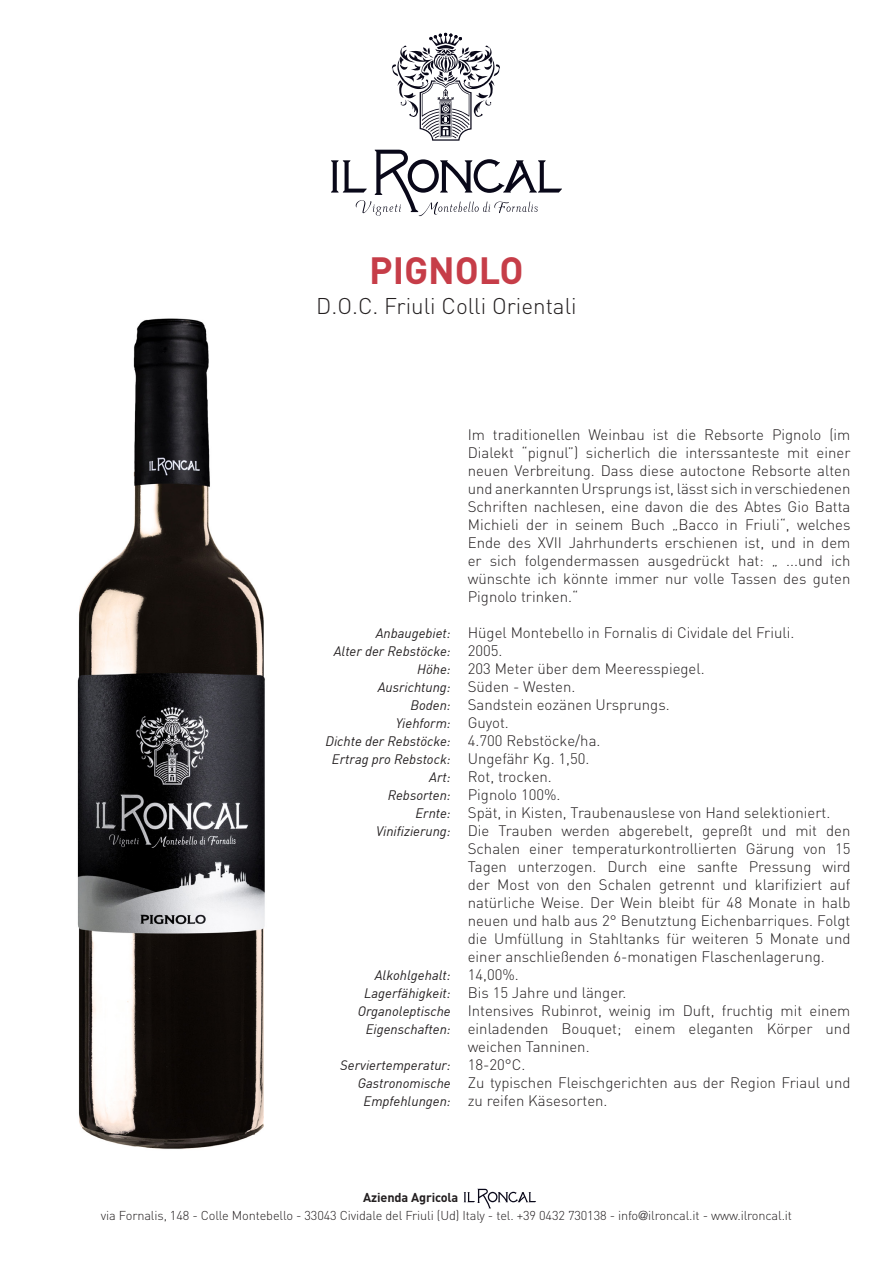
<style>
.page{position:relative;width:893px;height:1263px;background:#fff}
.page>*{position:absolute;margin:0;border:0;box-sizing:border-box;transform-origin:0 0}
.t1{font:700 37.5px "DIN Pro";color:#c63d48}
.t2{font:300 22.5px "DIN Pro";color:#231f20}
.t3{font:300 15px/18px "DIN Pro";color:#231f20;text-align:justify}
.t4{font:italic 13.5px "DIN";color:#231f20}
.t5{font:300 12.75px/18px "DIN Pro";letter-spacing:-.01em;color:#231f20;text-align:center}
.s1{font-weight:700}
.s2{font-weight:700;color:#fff}
.s3{font-family:"Helvetica Neue LT Std"}
</style>
<div class="page">
<svg style="left:331px;top:150px;width:231px;height:66px"></svg>
<svg style="left:391px;top:33px;width:109px;height:108px"></svg>
<svg style="left:464px;top:1189px;width:72px;height:19px"></svg>
<img style="left:77px;top:318px;width:188px;height:831px">
<p class="t1" style="left:369px;top:245px;width:156px">PIGNOLO</p>
<p class="t2" style="left:316px;top:290px;width:262px">D.O.C. Friuli Colli Orientali</p>
<p class="t4" style="left:376px;top:624px;width:77px">Anbaugebiet:</p>
<p class="t4" style="left:334px;top:642px;width:119px">Alter der Rebstöcke:</p>
<p class="t4" style="left:417px;top:660px;width:35px">Höhe:</p>
<p class="t4" style="left:378px;top:678px;width:75px">Ausrichtung:</p>
<p class="t4" style="left:410px;top:696px;width:42px">Boden:</p>
<p class="t4" style="left:396px;top:714px;width:57px">Yiehform:</p>
<p class="t4" style="left:325px;top:732px;width:127px">Dichte der Rebstöcke:</p>
<p class="t4" style="left:332px;top:750px;width:120px">Ertrag pro Rebstock:</p>
<p class="t4" style="left:429px;top:768px;width:23px">Art:</p>
<p class="t4" style="left:388px;top:786px;width:65px">Rebsorten:</p>
<p class="t4" style="left:416px;top:804px;width:37px">Ernte:</p>
<p class="t4" style="left:376px;top:822px;width:76px">Vinifizierung:</p>
<p class="t4" style="left:375px;top:966px;width:77px">Alkohlgehalt:</p>
<p class="t4" style="left:364px;top:984px;width:88px">Lagerfähigkeit:</p>
<p class="t4" style="left:358px;top:1002px;width:94px">Organoleptische</p>
<p class="t4" style="left:366px;top:1020px;width:86px">Eigenschaften:</p>
<p class="t4" style="left:340px;top:1056px;width:112px">Serviertemperatur:</p>
<p class="t4" style="left:358px;top:1074px;width:94px">Gastronomische</p>
<p class="t4" style="left:364px;top:1092px;width:89px">Empfehlungen:</p>
<p class="t3" style="left:468px;top:424px;width:384px">Im traditionellen Weinbau ist die Rebsorte Pignolo (im Dialekt “pignul”) sicherlich die interssanteste mit einer neuen Verbreitung. Dass diese autoctone Rebsorte alten und anerkannten Ursprungs ist, lässt sich in verschiedenen Schriften nachlesen, eine davon die des Abtes Gio Batta Michieli der in seinem Buch „Bacco in Friuli“, welches Ende des XVII Jahrhunderts erschienen ist, und in dem er sich folgendermassen ausgedrückt hat: „ ...und ich wünschte ich könnte immer nur volle Tassen des guten Pignolo trinken.“</p>
<p class="t3" style="left:468px;top:622px;width:328px">Hügel Montebello in Fornalis di Cividale del Friuli.</p>
<p class="t3" style="left:468px;top:640px;width:36px">2005.</p>
<p class="t3" style="left:468px;top:658px;width:238px">203 Meter über dem Meeresspiegel.</p>
<p class="t3" style="left:468px;top:676px;width:109px">Süden - Westen.</p>
<p class="t3" style="left:468px;top:694px;width:203px">Sandstein eozänen Ursprungs.</p>
<p class="t3" style="left:468px;top:712px;width:43px">Guyot.</p>
<p class="t3" style="left:468px;top:730px;width:134px">4.700 Rebstöcke/ha.</p>
<p class="t3" style="left:468px;top:748px;width:123px">Ungefähr Kg. 1,50.</p>
<p class="t3" style="left:468px;top:766px;width:86px">Rot, trocken.</p>
<p class="t3" style="left:468px;top:784px;width:94px">Pignolo 100%.</p>
<p class="t3" style="left:468px;top:802px;width:364px">Spät, in Kisten, Traubenauslese von Hand selektioniert.</p>
<p class="t3" style="left:468px;top:820px;width:384px">Die Trauben werden abgerebelt, gepreßt und mit den Schalen einer temperaturkontrollierten Gärung von 15<br>Tagen unterzogen. Durch eine sanfte Pressung wird der Most von den Schalen getrennt und klarifiziert auf natürliche Weise. Der Wein bleibt für 48 Monate in halb neuen und halb aus 2° Benutztung Eichenbarriques. Folgt die Umfüllung in Stahltanks für weiteren 5 Monate und einer anschließenden 6-monatigen Flaschenlagerung.</p>
<p class="t3" style="left:468px;top:964px;width:53px">14,00%.</p>
<p class="t3" style="left:468px;top:982px;width:160px">Bis 15 Jahre und länger.</p>
<p class="t3" style="left:468px;top:1000px;width:384px">Intensives Rubinrot, weinig im Duft, fruchtig mit einem einladenden Bouquet; einem eleganten Körper und weichen Tanninen.</p>
<p class="t3" style="left:468px;top:1054px;width:59px">18-20°C.</p>
<p class="t3" style="left:468px;top:1072px;width:384px">Zu typischen Fleischgerichten aus der Region Friaul und zu reifen Käsesorten.</p>
<p class="t5" style="left:101px;top:1188px;width:693px"><span class="s1">Azienda Agricola</span> <span class="s2">IL RONCAL<br></span>via Fornalis, 148 - Colle Montebello - 33043 Cividale del Friuli (Ud) Italy - tel. +39 0432 730138 - info<span class="s3">@</span>ilroncal.it - www.ilroncal.it</p>
</div>
